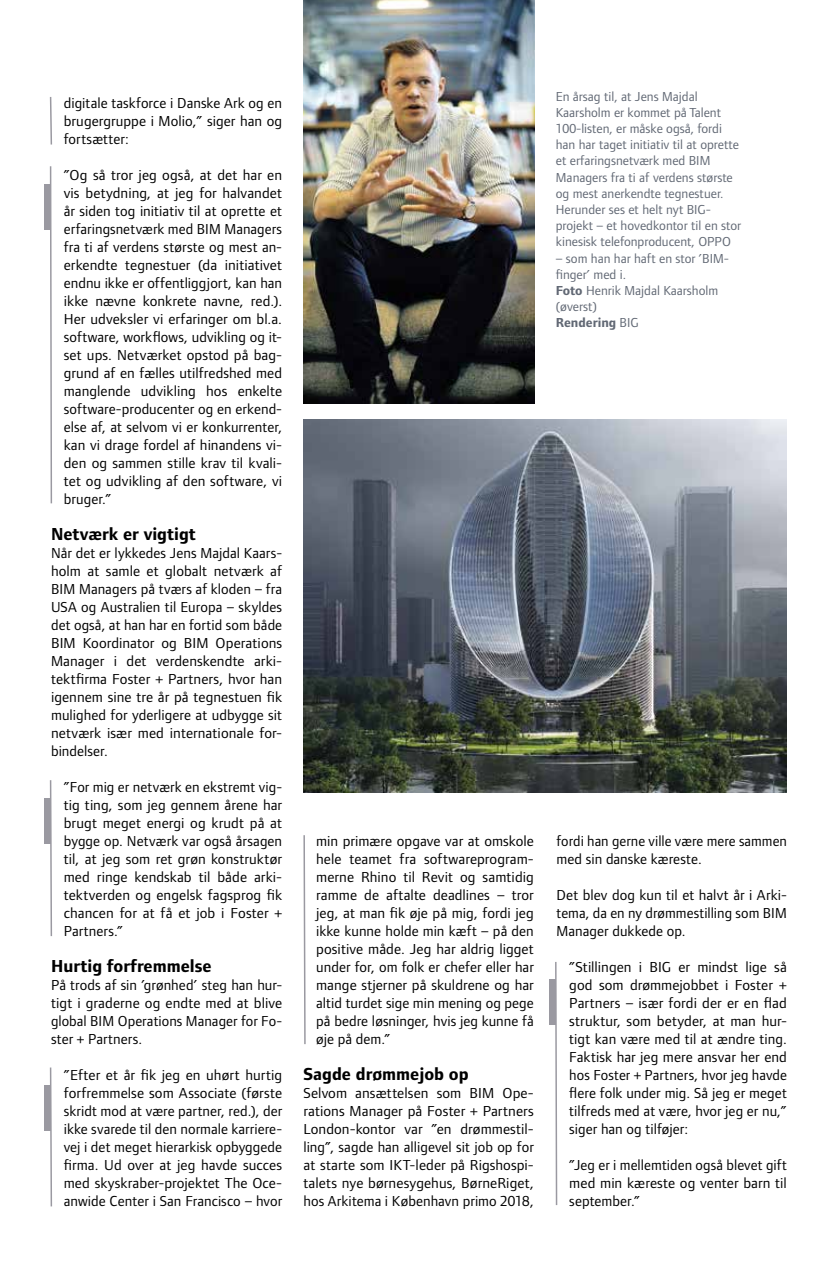
<style>
.page{position:relative;width:838px;height:1263px;background:#fff}
.page>*{position:absolute;margin:0;border:0;box-sizing:border-box;transform-origin:0 0}
.t1{font:700 18px "Foundry Form Sans";color:#000}
.t2{font:15px/18px "Foundry Form Sans";letter-spacing:.005em;color:#000;text-align:justify}
.t3{font:13.5px/16.2px "Foundry Form Sans";color:#616874}
.s1{font-weight:700}
</style>
<div class="page">
<img style="left:303px;top:0;width:231px;height:403px">
<img style="left:303px;top:419px;width:484px;height:373px">
<svg style="left:49px;top:166px;width:4px;height:338px"></svg>
<div style="left:44px;top:184px;width:7px;height:45px;background:#9a99a1"></div>
<svg style="left:49px;top:97px;width:3px;height:48px"></svg>
<svg style="left:49px;top:780px;width:3px;height:157px"></svg>
<div style="left:44px;top:798px;width:7px;height:45px;background:#9a99a1"></div>
<svg style="left:49px;top:1067px;width:3px;height:140px"></svg>
<div style="left:44px;top:1085px;width:7px;height:45px;background:#9a99a1"></div>
<svg style="left:303px;top:835px;width:3px;height:210px"></svg>
<svg style="left:554px;top:962px;width:4px;height:243px"></svg>
<div style="left:549px;top:980px;width:7px;height:45px;background:#9a99a1"></div>
<p class="t2" style="left:64px;top:94px;width:220px">digitale taskforce i Danske Ark og en brugergruppe i Molio,” siger han og fortsætter:</p>
<p class="t2" style="left:64px;top:166px;width:220px">”Og så tror jeg også, at det har en vis betydning, at jeg for halvandet år siden tog initiativ til at oprette et erfaringsnetværk med BIM Managers fra ti af verdens største og mest an&shy;erkendte tegnestuer (da initiativet endnu ikke er offentliggjort, kan han ikke nævne konkrete navne, red.).<br>Her udveksler vi erfaringer om bl.a. software, workflows, udvikling og it&shy;set ups. Netværket opstod på bag&shy;grund af en fælles utilfredshed med manglende udvikling hos enkelte software-producenter og en erkend&shy;else af, at selvom vi er konkurrenter, kan vi drage fordel af hinandens vi&shy;den og sammen stille krav til kvali&shy;tet og udvikling af den software, vi bruger.”</p>
<p class="t1" style="left:51px;top:524px;width:146px">Netværk er vigtigt</p>
<p class="t2" style="left:51px;top:544px;width:233px">Når det er lykkedes Jens Majdal Kaars&shy;holm at samle et globalt netværk af BIM Managers på tværs af kloden – fra USA og Australien til Europa – skyldes det også, at han har en fortid som både BIM Koordinator og BIM Operations Manager i det verdenskendte arki&shy;tektfirma Foster + Partners, hvor han igennem sine tre år på tegnestuen fik mulighed for yderligere at udbygge sit netværk især med internationale for&shy;bindelser.</p>
<p class="t2" style="left:64px;top:778px;width:220px">”For mig er netværk en ekstremt vig&shy;tig ting, som jeg gennem årene har brugt meget energi og krudt på at bygge op. Netværk var også årsagen til, at jeg som ret grøn konstruktør med ringe kendskab til både arki&shy;tektverden og engelsk fagsprog fik chancen for at få et job i Foster + Partners.”</p>
<p class="t1" style="left:51px;top:956px;width:162px">Hurtig forfremmelse</p>
<p class="t2" style="left:51px;top:976px;width:233px">På trods af sin ’grønhed’ steg han hur&shy;tigt i graderne og endte med at blive global BIM Operations Manager for Fo&shy;ster + Partners.</p>
<p class="t2" style="left:64px;top:1066px;width:220px">”Efter et år fik jeg en uhørt hurtig forfremmelse som Associate (første skridt mod at være partner, red.), der ikke svarede til den normale karriere&shy;vej i det meget hierarkisk opbyggede firma. Ud over at jeg havde succes med skyskraber-projektet The Oce&shy;anwide Center i San Francisco – hvor</p>
<p class="t2" style="left:316px;top:832px;width:219px">min primære opgave var at omskole hele teamet fra softwareprogram&shy;merne Rhino til Revit og samtidig ramme de aftalte deadlines – tror jeg, at man fik øje på mig, fordi jeg ikke kunne holde min kæft – på den positive måde. Jeg har aldrig ligget under for, om folk er chefer eller har mange stjerner på skuldrene og har altid turdet sige min mening og pege på bedre løsninger, hvis jeg kunne få øje på dem.”</p>
<p class="t1" style="left:303px;top:1064px;width:167px">Sagde drømmejob op</p>
<p class="t2" style="left:303px;top:1084px;width:232px">Selvom ansættelsen som BIM Ope&shy;rations Manager på Foster + Partners London-kontor var ”en drømmestil&shy;ling”, sagde han alligevel sit job op for at starte som IKT-leder på Rigshospi&shy;talets nye børnesygehus, BørneRiget, hos Arkitema i København primo 2018,</p>
<p class="t3" style="left:556px;top:88px;width:187px">En årsag til, at Jens Majdal<br>Kaarsholm er kommet på Talent<br>100-listen, er måske også, fordi han har taget initiativ til at oprette et erfaringsnetværk med BIM<br>Managers fra ti af verdens største og mest anerkendte tegnestuer.<br>Herunder ses et helt nyt BIG&shy;projekt – et hovedkontor til en stor kinesisk telefonproducent, OPPO</p>
<p class="t3" style="left:556px;top:250px;width:175px">– som han har haft en stor ’BIM&shy;finger’ med i.<br><span class="s1">Foto</span> Henrik Majdal Kaarsholm (øverst)<br><span class="s1">Rendering</span> BIG</p>
<p class="t2" style="left:556px;top:832px;width:232px">fordi han gerne ville være mere sammen med sin danske kæreste.</p>
<p class="t2" style="left:556px;top:886px;width:232px">Det blev dog kun til et halvt år i Arki&shy;tema, da en ny drømmestilling som BIM Manager dukkede op.</p>
<p class="t2" style="left:569px;top:958px;width:219px">”Stillingen i BIG er mindst lige så god som drømmejobbet i Foster + Partners – især fordi der er en flad struktur, som betyder, at man hur&shy;tigt kan være med til at ændre ting.<br>Faktisk har jeg mere ansvar her end hos Foster + Partners, hvor jeg havde flere folk under mig. Så jeg er meget tilfreds med at være, hvor jeg er nu,” siger han og tilføjer:</p>
<p class="t2" style="left:569px;top:1156px;width:219px">”Jeg er i mellemtiden også blevet gift med min kæreste og venter barn til september.”</p>
</div>
